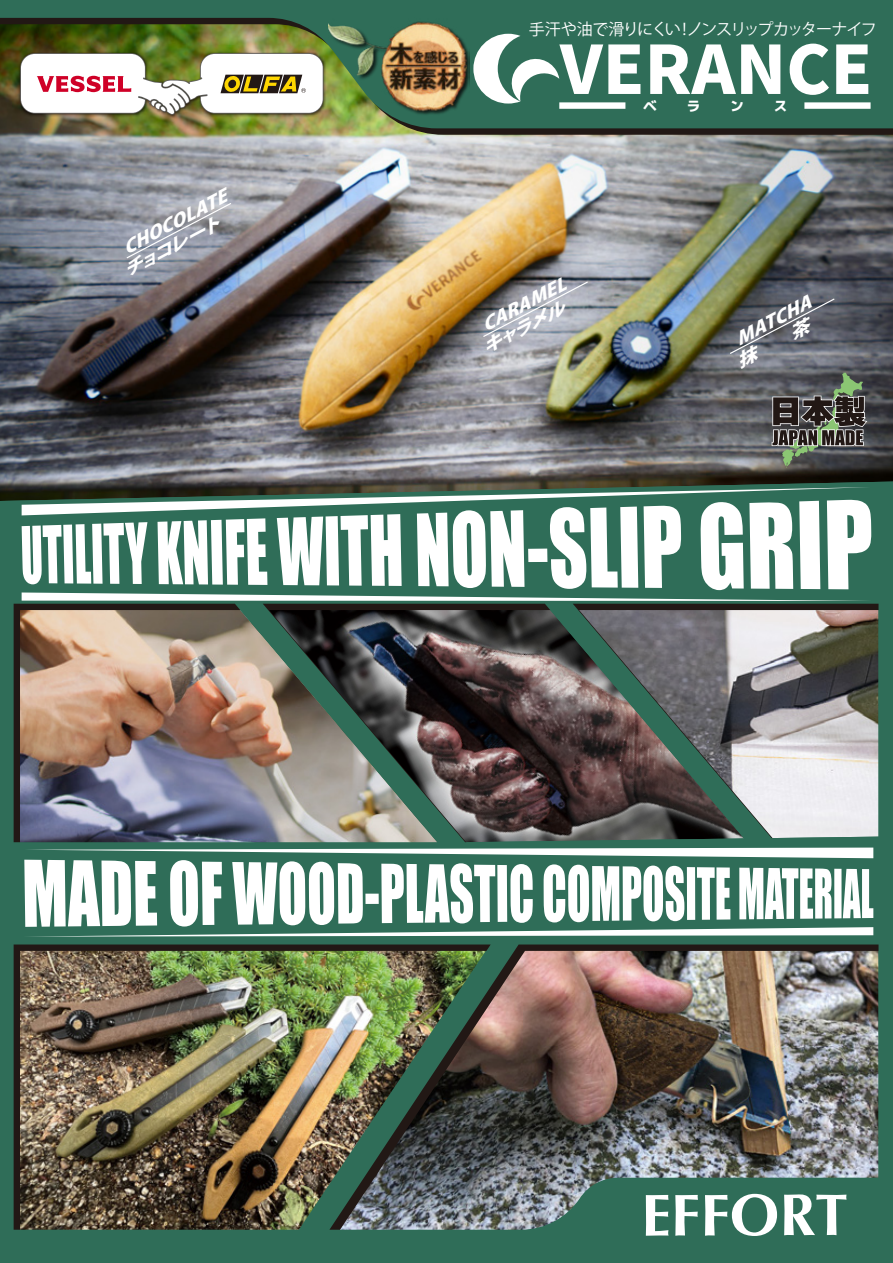
<style>
.page{position:relative;width:893px;height:1263px;background:#fff}
.page>*{position:absolute;margin:0;border:0;box-sizing:border-box;transform-origin:0 0}
.t1{font:italic 800 16.95px/20.2px "Koz Go Pr 6 N";color:#fff;scale:1.22 1}
.t2{font:16.05px "Koz Go Pr 6 N";letter-spacing:-.09em;color:#fff}
.t3{font:800 13.65px "MPLUS1 p";color:#fff}
</style>
<div class="page">
<img style="left:0;top:135px;width:893px;height:346px">
<img style="left:0;top:128px;width:893px;height:7px">
<svg style="left:0;top:0;width:893px;height:128px;background:#39694a"></svg>
<svg style="left:473px;top:34px;width:167px;height:70px"></svg>
<svg style="left:650px;top:44px;width:130px;height:50px"></svg>
<svg style="left:790px;top:44px;width:39px;height:51px"></svg>
<svg style="left:836px;top:44px;width:32px;height:50px"></svg>
<img style="left:18px;top:50px;width:312px;height:70px">
<img style="left:19px;top:52px;width:305px;height:72px">
<img style="left:329px;top:0;width:140px;height:115px">
<svg style="left:125px;top:202px;width:108px;height:57px;background:#9b9ea8"></svg>
<svg style="left:482px;top:280px;width:107px;height:58px;background:#9e9fa2"></svg>
<div style="left:559px;top:102px;width:66px;height:7px;background:#fff"></div>
<div style="left:804px;top:102px;width:67px;height:7px;background:#fff"></div>
<svg style="left:771px;top:373px;width:98px;height:108px;background:#4e4f4a"></svg>
<img style="left:0;top:481px;width:893px;height:782px">
<svg style="left:646px;top:1195px;width:23px;height:41px"></svg>
<svg style="left:675px;top:1195px;width:23px;height:41px"></svg>
<svg style="left:705px;top:1194px;width:72px;height:42px"></svg>
<svg style="left:784px;top:1193px;width:62px;height:42px"></svg>
<img style="left:22px;top:487px;width:851px;height:449px">
<svg style="left:729px;top:297px;width:107px;height:58px;background:#61646b"></svg>
<p class="t1" style="left:110px;top:246px;width:104px;text-indent:10px;rotate:-28deg">CHOCOLATEチョコレート</p>
<p class="t2" style="left:529px;top:20px;width:350px">手汗や油で滑りにくい！ノンスリップカッターナイフ</p>
<p class="t1" style="left:469px;top:323px;width:86px;text-indent:10px;rotate:-28deg">CARAMELキャラメル</p>
<p class="t3" style="left:643px;top:96px;width:15px">ベ</p>
<p class="t3" style="left:687px;top:96px;width:15px">ラ</p>
<p class="t3" style="left:730px;top:96px;width:15px">ン</p>
<p class="t3" style="left:774px;top:96px;width:15px">ス</p>
<p class="t1" style="left:723px;top:336px;width:77px;text-indent:10px;rotate:-28deg">MATCHA抹</p>
</div>
